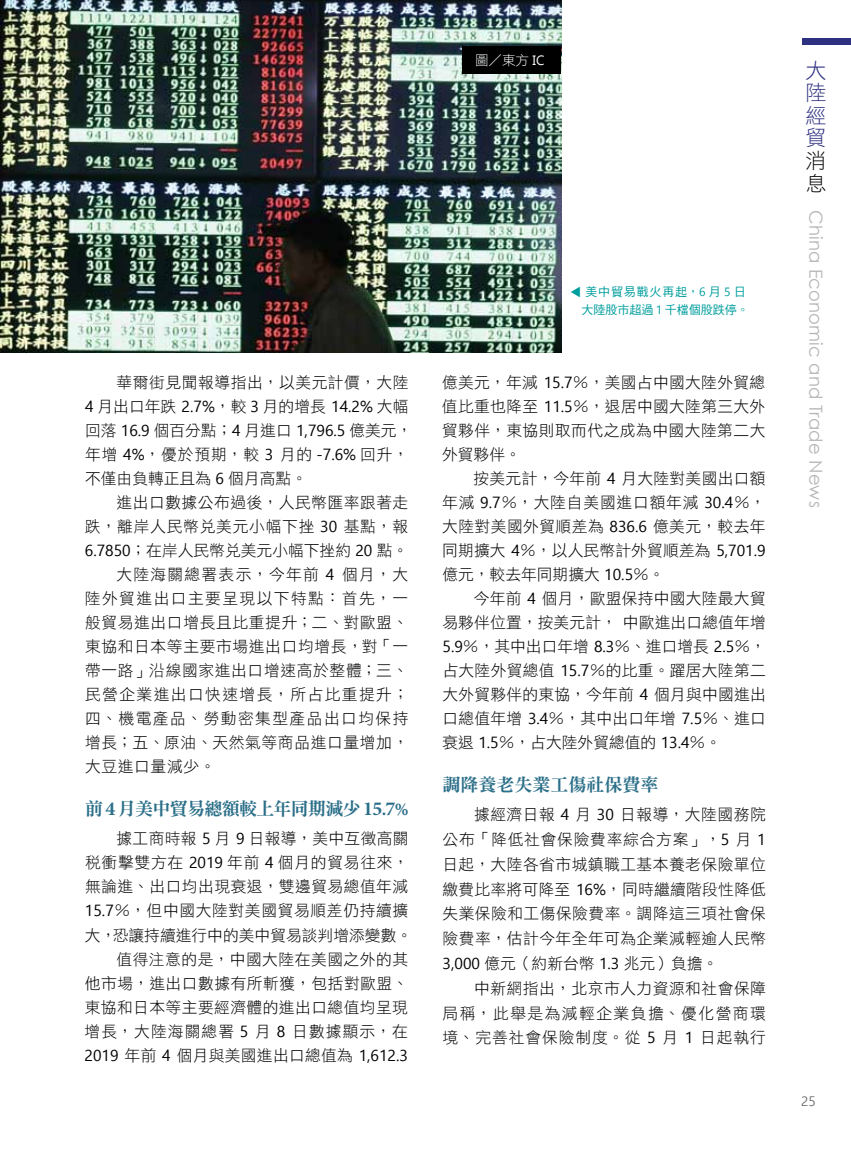
<style>
.page{position:relative;width:851px;height:1149px;background:#fff}
.page>*{position:absolute;margin:0;border:0;box-sizing:border-box;transform-origin:0 0}
.t1{font:21px/22.6px "DF Hei Std W3";color:#2e3180;text-align:justify}
.t2{font:21px/22.5px "DF Hei Std W3";color:#000}
.t3{font:18px "Century Gothic";letter-spacing:.01em;color:#b5b6b6}
.t4{font:18px "DF Ming Std W9";letter-spacing:-.04em;color:#2b6f89}
.t5{font:18px "DF Ming Std W9";color:#2b6f89}
.t6{font:15.75px/24px "DF Hei Std W3";letter-spacing:.03em;color:#000;text-align:justify}
.t7{font:15.75px/24px "DF Hei Std W3";color:#000}
.t8{font:15.75px "DF Hei Std W3";letter-spacing:.09em;color:#000}
.t9{font:15.75px "DF Hei Std W3";letter-spacing:.08em;color:#000}
.t10{font:13.5px "DF Hei Std W3";color:#f7f8f8}
.t11{font:13.5px "Ebrima";color:#727171}
.t12{font:12px/18px "DF Hei Std W5";color:#009e9d;text-align:center}
.s1{font-family:"Ebrima"}
.s2{font-family:"Minion Pro";font-weight:700;font-size:19.8px}
.s3{font-family:"Minion Pro";font-weight:700}
.s4{font-family:"Nirmala UI"}
</style>
<div class="page">
<div style="left:801px;top:38px;width:49px;height:7px;background:#2e3180"></div>
<img style="left:1px;top:0;width:560px;height:352px">
<div style="left:462px;top:46px;width:99px;height:27px;background:#000"></div>
<p class="t10" style="left:475px;top:53px;width:71px">圖／東方 <span class="s1">IC</span></p>
<p class="t7" style="left:85px;top:370px;width:329px;text-indent:32px">華爾街見聞報導指出，以美元計價，大陸<br><span class="s1">4</span> 月出口年跌 <span class="s1">2.7%</span>，較 <span class="s1">3</span> 月的增長 <span class="s1">14.2%</span> 大幅回落 <span class="s1">16.9</span> 個百分點；<span class="s1">4</span> 月進口 <span class="s1">1,796.5</span> 億美元，年增 <span class="s1">4%</span>，優於預期，較 <span class="s1">3</span> 月的 <span class="s1">-7.6%</span> 回升，不僅由負轉正且為 <span class="s1">6</span> 個月高點。</p>
<p class="t6" style="left:117px;top:490px;width:293px">進出口數據公布過後，人民幣匯率跟著走</p>
<p class="t6" style="left:85px;top:514px;width:325px">跌，離岸人民幣兌美元小幅下挫 <span class="s1">30</span> 基點，報</p>
<p class="t7" style="left:85px;top:538px;width:325px"><span class="s1">6.7850</span>；在岸人民幣兌美元小幅下挫約 <span class="s1">20</span> 點。</p>
<p class="t9" style="left:116px;top:566px;width:293px">大陸海關總署表示，今年前 <span class="s1">4</span> 個月，大</p>
<p class="t8" style="left:85px;top:590px;width:325px">陸外貿進出口主要呈現以下特點：首先，一</p>
<p class="t6" style="left:85px;top:610px;width:325px">般貿易進出口增長且比重提升；二、對歐盟、</p>
<p class="t6" style="left:85px;top:634px;width:325px">東協和日本等主要市場進出口均增長，對「一</p>
<p class="t6" style="left:85px;top:658px;width:325px">帶一路」沿線國家進出口增速高於整體；三、</p>
<p class="t8" style="left:85px;top:686px;width:325px">民營企業進出口快速增長，所占比重提升；</p>
<p class="t8" style="left:85px;top:710px;width:325px">四、機電產品、勞動密集型產品出口均保持</p>
<p class="t6" style="left:85px;top:730px;width:325px">增長；五、原油、天然氣等商品進口量增加，</p>
<p class="t6" style="left:85px;top:754px;width:132px">大豆進口量減少。</p>
<p class="t4" style="left:85px;top:798px;width:325px">前 <span class="s2">4</span> 月美中貿易總額較上年同期減少 <span class="s2">15</span><span class="s3">.</span><span class="s2">7</span><span class="s3">%</span></p>
<p class="t6" style="left:85px;top:826px;width:329px;text-align:right">據工商時報 <span class="s1">5</span> 月 <span class="s1">9</span> 日報導，美中互徵高關<br>稅衝擊雙方在 <span class="s1">2019</span> 年前 <span class="s1">4</span> 個月的貿易往來，無論進、出口均出現衰退，雙邊貿易總值年減<br><span class="s1">15.7</span>％，但中國大陸對美國貿易順差仍持續擴大，恐讓持續進行中的美中貿易談判增添變數。值得注意的是，中國大陸在美國之外的其<br>他市場，進出口數據有所斬獲，包括對歐盟、東協和日本等主要經濟體的進出口總值均呈現增長，大陸海關總署 <span class="s1">5</span> 月 <span class="s1">8</span> 日數據顯示，在<br><span class="s1">2019</span> 年前 <span class="s1">4</span> 個月與美國進出口總值為 <span class="s1">1,612.3</span></p>
<p class="t12" style="left:581px;top:282px;width:169px">美中貿易戰火再起，<span class="s4">6</span> 月 <span class="s4">5</span> 日大陸股市超過 <span class="s4">1</span> 千檔個股跌停。</p>
<p class="t12" style="left:584px;top:285px;width:13px;rotate:90deg">▼</p>
<p class="t6" style="left:442px;top:370px;width:325px">億美元，年減 <span class="s1">15.7</span>％，美國占中國大陸外貿總值比重也降至 <span class="s1">11.5</span>％，退居中國大陸第三大外貿夥伴，東協則取而代之成為中國大陸第二大外貿夥伴。</p>
<p class="t6" style="left:442px;top:466px;width:325px;text-indent:31px">按美元計，今年前 <span class="s1">4</span> 月大陸對美國出口額年減 <span class="s1">9.7</span>％，大陸自美國進口額年減 <span class="s1">30.4</span>％，大陸對美國外貿順差為 <span class="s1">836.6</span> 億美元，較去年同期擴大 <span class="s1">4</span>％，以人民幣計外貿順差為 <span class="s1">5,701.9</span>億元，較去年同期擴大 <span class="s1">10.5</span>％。</p>
<p class="t6" style="left:442px;top:586px;width:325px;text-indent:31px">今年前 <span class="s1">4</span> 個月，歐盟保持中國大陸最大貿易夥伴位置，按美元計，中歐進出口總值年增<span class="s1">5.9</span>％，其中出口年增 <span class="s1">8.3</span>％、進口增長 <span class="s1">2.5</span>％，占大陸外貿總值 <span class="s1">15.7</span>％的比重。躍居大陸第二大外貿夥伴的東協，今年前 <span class="s1">4</span> 個月與中國進出口總值年增 <span class="s1">3.4</span>％，其中出口年增 <span class="s1">7.5</span>％、進口衰退 <span class="s1">1.5</span>％，占大陸外貿總值的 <span class="s1">13.4</span>％。</p>
<p class="t5" style="left:442px;top:774px;width:217px">調降養老失業工傷社保費率</p>
<p class="t6" style="left:442px;top:801px;width:325px;line-height:24.8px;text-indent:32px">據經濟日報 <span class="s1">4</span> 月 <span class="s1">30</span> 日報導，大陸國務院公布「降低社會保險費率綜合方案」，<span class="s1">5</span> 月 <span class="s1">1</span>日起，大陸各省市城鎮職工基本養老保險單位繳費比率將可降至 <span class="s1">16%</span>，同時繼續階段性降低失業保險和工傷保險費率。調降這三項社會保險費率，估計今年全年可為企業減輕逾人民幣<span class="s1">3,000</span> 億元（約新台幣 <span class="s1">1.3</span> 兆元）負擔。</p>
<p class="t6" style="left:442px;top:975px;width:325px;line-height:24.8px;text-indent:32px">中新網指出，北京市人力資源和社會保障局稱，此舉是為減輕企業負擔、優化營商環境、完善社會保險制度。從 <span class="s1">5</span> 月 <span class="s1">1</span> 日起執行</p>
<h1 class="t1" style="left:805px;top:58px;width:22px">大陸經貿</h1>
<h1 class="t2" style="left:805px;top:149px;width:22px">消息</h1>
<p class="t3" style="left:828px;top:210px;width:299px;rotate:90deg">China Economic and Trade News</p>
<p class="t11" style="left:801px;top:1091px;width:16px">25</p>
</div>
